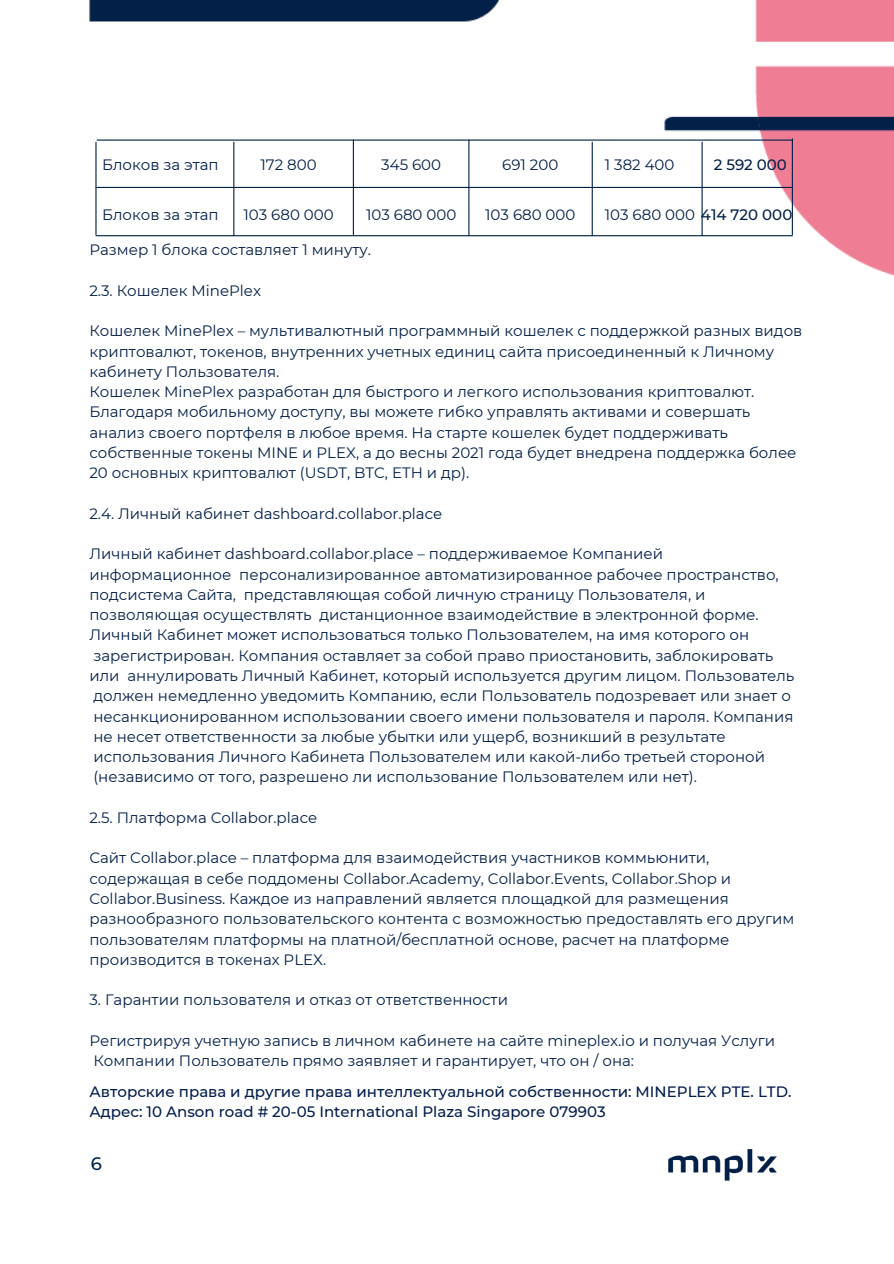
<style>
.page{position:relative;width:894px;height:1264px;background:#fff}
.page>*{position:absolute;margin:0;border:0;box-sizing:border-box;transform-origin:0 0}
.t1{font:500 18px "Montserrat";color:#022148}
.t2{font:15px/20.2px "Montserrat";color:#032048}
.t3{font:500 15px/20.2px "Montserrat";color:#021d4e}
.t4{font:15px "Montserrat";color:#021f47}
.t5{font:500 15px "Montserrat";color:#021f47}
.s1{font-weight:500}
</style>
<div class="page">
<img style="left:89px;top:0;width:804px;height:276px">
<img style="left:668px;top:1149px;width:109px;height:32px">
<hr style="left:97px;top:139px;width:695px;height:2px;background:#021f47">
<hr style="left:96px;top:187px;width:696px;height:1px;background:#021f47">
<hr style="left:233px;top:142px;width:1px;height:94px;background:#021f47">
<hr style="left:353px;top:140px;width:1px;height:94px;background:#021f47">
<hr style="left:468px;top:140px;width:1px;height:96px;background:#021f47">
<hr style="left:591px;top:142px;width:1px;height:94px;background:#021f47">
<hr style="left:701px;top:142px;width:1px;height:94px;background:#021f47">
<hr style="left:95px;top:142px;width:1px;height:92px;background:#021f47">
<hr style="left:791px;top:139px;width:1px;height:95px;background:#021f47">
<hr style="left:96px;top:235px;width:696px;height:1px;background:#021f47">
<p class="t4" style="left:102px;top:156px;width:118px">Блоков за этап</p>
<p class="t4" style="left:260px;top:156px;width:58px">172 800</p>
<p class="t4" style="left:381px;top:156px;width:61px">345 600</p>
<p class="t4" style="left:502px;top:156px;width:58px">691 200</p>
<p class="t4" style="left:604px;top:156px;width:71px">1 382 400</p>
<p class="t5" style="left:713px;top:156px;width:75px">2 592 000</p>
<p class="t4" style="left:102px;top:206px;width:118px">Блоков за этап</p>
<p class="t4" style="left:243px;top:206px;width:92px">103 680 000</p>
<p class="t4" style="left:366px;top:206px;width:92px">103 680 000</p>
<p class="t4" style="left:485px;top:206px;width:92px">103 680 000</p>
<p class="t4" style="left:604px;top:206px;width:189px">103 680 000 <span class="s1">414 720 000</span></p>
<p class="t2" style="left:89px;top:240px;width:283px">Размер 1 блока составляет 1 минуту.</p>
<p class="t2" style="left:89px;top:280px;width:173px">2.3. Кошелек MinePlex</p>
<p class="t2" style="left:89px;top:321px;width:714px">Кошелек MinePlex – мультивалютный программный кошелек с поддержкой разных видов криптовалют, токенов, внутренних учетных единиц сайта присоединенный к Личному кабинету Пользователя.</p>
<p class="t2" style="left:89px;top:381px;width:708px">Кошелек MinePlex разработан для быстрого и легкого использования криптовалют.<br>Благодаря мобильному доступу, вы можете гибко управлять активами и совершать анализ своего портфеля в любое время. На старте кошелек будет поддерживать собственные токены MINE и PLEX, а до весны 2021 года будет внедрена поддержка более 20 основных криптовалют (USDT, BTC, ETH и др).</p>
<p class="t2" style="left:89px;top:503px;width:354px">2.4. Личный кабинет dashboard.collabor.place</p>
<p class="t2" style="left:89px;top:544px;width:690px">Личный кабинет dashboard.collabor.place – поддерживаемое Компанией информационное персонализированное автоматизированное рабочее пространство, подсистема Сайта, представляющая собой личную страницу Пользователя, и позволяющая осуществлять дистанционное взаимодействие в электронной форме.</p>
<p class="t2" style="left:89px;top:625px;width:706px">Личный Кабинет может использоваться только Пользователем, на имя которого он зарегистрирован. Компания оставляет за собой право приостановить, заблокировать или аннулировать Личный Кабинет, который используется другим лицом. Пользователь должен немедленно уведомить Компанию, если Пользователь подозревает или знает о несанкционированном использовании своего имени пользователя и пароля. Компания не несет ответственности за любые убытки или ущерб, возникший в результате использования Личного Кабинета Пользователем или какой-либо третьей стороной (независимо от того, разрешено ли использование Пользователем или нет).</p>
<p class="t2" style="left:89px;top:807px;width:229px">2.5. Платформа Сollabor.place</p>
<p class="t2" style="left:89px;top:848px;width:706px">Сайт Collabor.place – платформа для взаимодействия участников коммьюнити, содержащая в себе поддомены Collabor.Academy, Collabor.Events, Collabor.Shop и Collabor.Business. Каждое из направлений является площадкой для размещения разнообразного пользовательского контента с возможностью предоставлять его другим пользователям платформы на платной/бесплатной основе, расчет на платформе производится в токенах PLEX.</p>
<p class="t2" style="left:89px;top:989px;width:420px">3. Гарантии пользователя и отказ от ответственности</p>
<p class="t2" style="left:89px;top:1030px;width:687px">Регистрируя учетную запись в личном кабинете на сайте mineplex.io и получая Услуги<br>Компании Пользователь прямо заявляет и гарантирует, что он / она:</p>
<p class="t3" style="left:89px;top:1081px;width:703px">Авторские права и другие права интеллектуальной собственности: MINEPLEX PTE. LTD.<br>Адрес: 10 Anson road # 20-05 International Plaza Singapore 079903</p>
<p class="t1" style="left:91px;top:1152px;width:13px">6</p>
</div>
